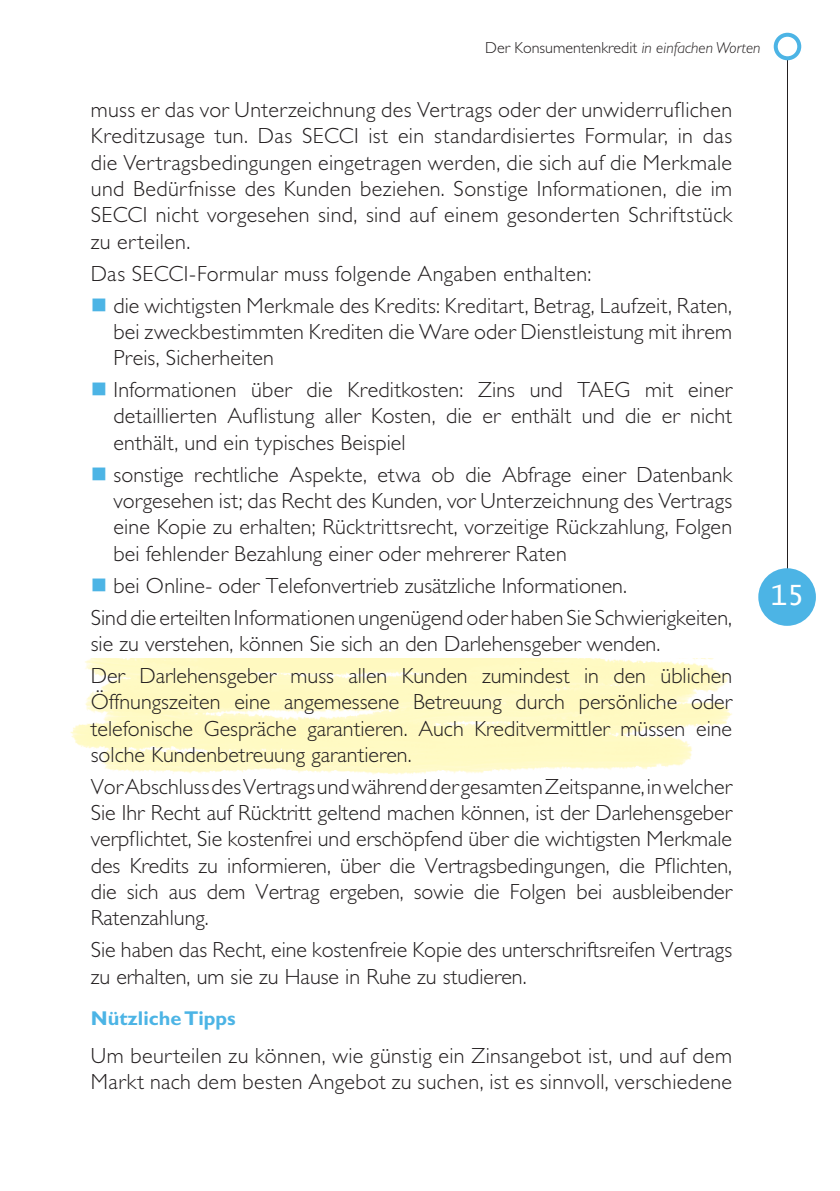
<style>
.page{position:relative;width:840px;height:1191px;background:#fff}
.page>*{position:absolute;margin:0;border:0;box-sizing:border-box;transform-origin:0 0}
.t1{font:28px "Lucida Console";color:#fff}
.PARAGRAFO_TEDESCO{font:300 22px/26.2px "Gill Sans Std";color:#231f20;text-align:justify}
.TITOLETTO_PARAGRAFO{font:700 20px "Gill Sans Std";color:#4cb4e5}
.t2{font:300 16px "Gill Sans Std";color:#231f20}
.s1{font-style:italic}
</style>
<div class="page">
<hr style="left:786px;top:60px;width:1px;height:510px;background:#231f20">
<div style="left:759px;top:570px;width:54px;height:54px;background:#4cb4e5;border-radius:50%"></div>
<div style="left:757px;top:568px;width:58px;height:58px;border:4px solid #4cb4e5;border-radius:50%"></div>
<div style="left:773px;top:33px;width:27px;height:27px;border:4px solid #4cb4e5;border-radius:50%"></div>
<img style="left:70px;top:658px;width:662px;height:117px">
<p class="t2" style="left:485px;top:38px;width:276px">Der Konsumentenkredit <span class="s1">in einfachen Worten</span></p>
<p class="PARAGRAFO_TEDESCO" style="left:91px;top:97px;width:642px">muss er das vor Unterzeichnung des Vertrags oder der unwiderruflichen Kreditzusage tun. Das SECCI ist ein standardisiertes Formular, in das die Vertragsbedingungen eingetragen werden, die sich auf die Merkmale und Bedürfnisse des Kunden beziehen. Sonstige Informationen, die im SECCI nicht vorgesehen sind, sind auf einem gesonderten Schriftstück zu erteilen.</p>
<p class="PARAGRAFO_TEDESCO" style="left:91px;top:260px;width:501px">Das SECCI-Formular muss folgende Angaben enthalten:</p>
<p class="PARAGRAFO_TEDESCO" style="left:113px;top:292px;width:619px">die wichtigsten Merkmale des Kredits: Kreditart, Betrag, Laufzeit, Raten, bei zweckbestimmten Krediten die Ware oder Dienstleistung mit ihrem Preis, Sicherheiten</p>
<p class="PARAGRAFO_TEDESCO" style="left:113px;top:377px;width:620px">Informationen über die Kreditkosten: Zins und TAEG mit einer detaillierten Auflistung aller Kosten, die er enthält und die er nicht enthält, und ein typisches Beispiel</p>
<p class="PARAGRAFO_TEDESCO" style="left:113px;top:461px;width:620px">sonstige rechtliche Aspekte, etwa ob die Abfrage einer Datenbank vorgesehen ist; das Recht des Kunden, vor Unterzeichnung des Vertrags eine Kopie zu erhalten; Rücktrittsrecht, vorzeitige Rückzahlung, Folgen bei fehlender Bezahlung einer oder mehrerer Raten</p>
<p class="PARAGRAFO_TEDESCO" style="left:113px;top:572px;width:514px">bei Online- oder Telefonvertrieb zusätzliche Informationen.</p>
<p class="PARAGRAFO_TEDESCO" style="left:91px;top:604px;width:642px">Sind die erteilten Informationen ungenügend oder haben Sie Schwierigkeiten, sie zu verstehen, können Sie sich an den Darlehensgeber wenden.</p>
<p class="PARAGRAFO_TEDESCO" style="left:91px;top:662px;width:642px">Der Darlehensgeber muss allen Kunden zumindest in den üblichen Öffnungszeiten eine angemessene Betreuung durch persönliche oder telefonische Gespräche garantieren. Auch Kreditvermittler müssen eine solche Kundenbetreuung garantieren.</p>
<p class="PARAGRAFO_TEDESCO" style="left:91px;top:773px;width:642px">Vor Abschluss des Vertrags und während der gesamten Zeitspanne, in welcher Sie Ihr Recht auf Rücktritt geltend machen können, ist der Darlehensgeber verpflichtet, Sie kostenfrei und erschöpfend über die wichtigsten Merkmale des Kredits zu informieren, über die Vertragsbedingungen, die Pflichten, die sich aus dem Vertrag ergeben, sowie die Folgen bei ausbleibender Ratenzahlung.</p>
<p class="PARAGRAFO_TEDESCO" style="left:91px;top:937px;width:642px">Sie haben das Recht, eine kostenfreie Kopie des unterschriftsreifen Vertrags zu erhalten, um sie zu Hause in Ruhe zu studieren.</p>
<p class="TITOLETTO_PARAGRAFO" style="left:91px;top:1006px;width:146px">Nützliche Tipps</p>
<p class="PARAGRAFO_TEDESCO" style="left:91px;top:1042px;width:642px">Um beurteilen zu können, wie günstig ein Zinsangebot ist, und auf dem<br>Markt nach dem besten Angebot zu suchen, ist es sinnvoll, verschiedene</p>
<p class="t1" style="left:769px;top:583px;width:35px">15</p>
</div>
